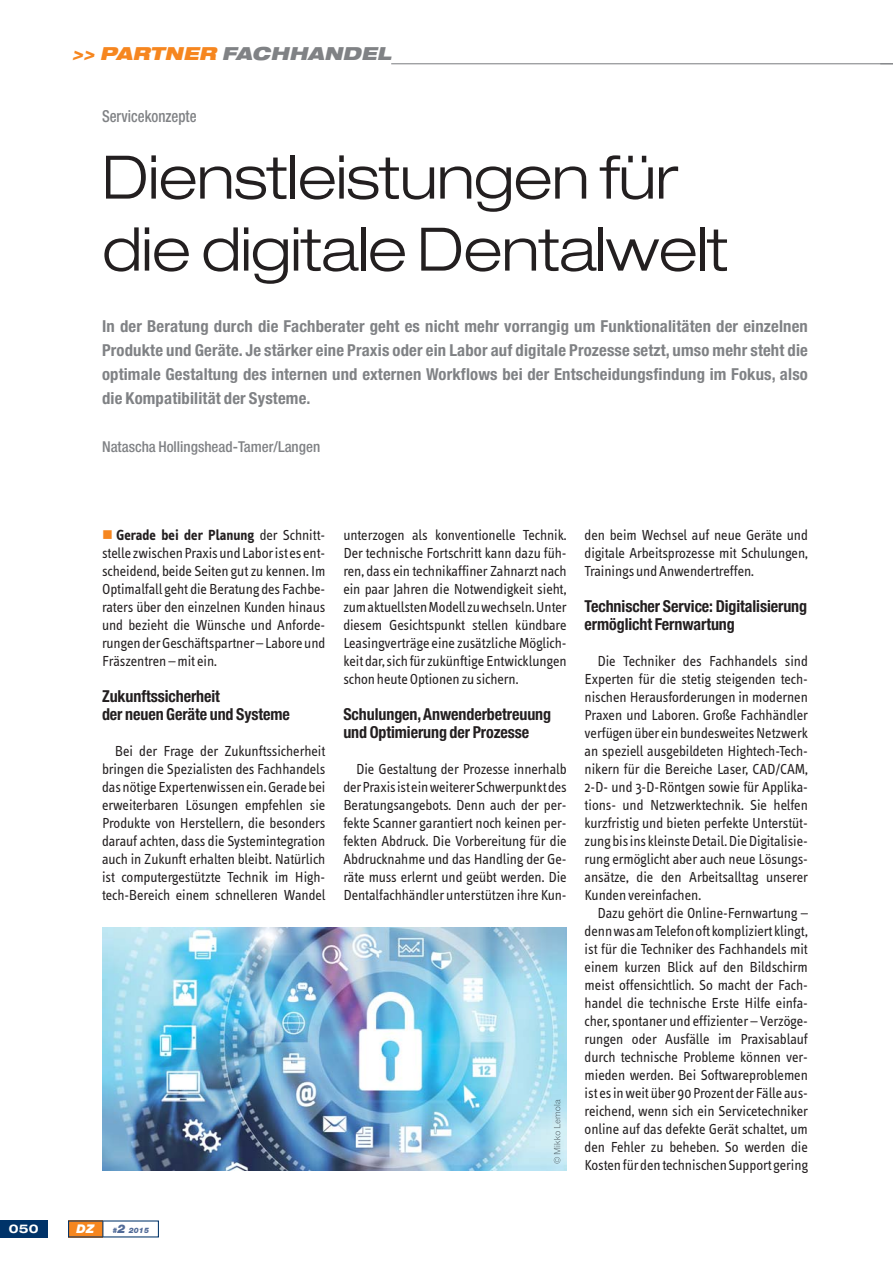
<style>
.page{position:relative;width:893px;height:1263px;background:#fff}
.page>*{position:absolute;margin:0;border:0;box-sizing:border-box;transform-origin:0 0}
.t1{font:300 expanded 60px/72px "Helvetica Neue";letter-spacing:-.01em;color:#231f20}
.t2{font:italic 900 expanded 18px "Helvetica Neue";color:#808285}
.t3{font:700 condensed 16.5px/24px "Helvetica Neue";letter-spacing:.01em;color:#808285;text-align:justify}
.t4{font:700 condensed 16.5px/18px "Helvetica Neue";letter-spacing:-.005em;color:#231f20}
.t5{font:500 condensed 16.5px "Helvetica Neue";color:#808285;scale:.9 1}
.t6{font:15px/18px "Info Text";letter-spacing:-.005em;color:#231f20;text-align:justify}
.t7{font:500 condensed 15px "Helvetica Neue";color:#808285}
.t8{font:700 expanded 12px "Helvetica Neue";color:#fff}
.t9{font:italic 900 12px "Helvetica Neue";color:#fff}
.t10{font:italic 900 7.5px "Helvetica Neue";color:#516b98}
.s1{color:#f6861f}
.s2{font-weight:700}
.s3{font-size:12px}
</style>
<div class="page">
<div style="left:68px;top:1220px;width:35px;height:17px;background:#f6861f"></div>
<div style="left:0;top:1220px;width:48px;height:17px;background:#003369"></div>
<svg style="left:102px;top:1221px;width:1px;height:16px"></svg>
<hr style="left:391px;top:63px;width:502px;height:1px;background:#808285">
<img style="left:102px;top:928px;width:465px;height:242px">
<img style="left:554px;top:1099px;width:6px;height:65px">
<p class="t2" style="left:72px;top:45px;width:324px"><span class="s1">&gt;&gt; PARTNER</span> FACHHANDEL</p>
<p class="t5" style="left:102px;top:111px;width:106px">Servicekonzepte</p>
<h1 class="t1" style="left:102px;top:149px;width:628px">Dienstleistungen für die digitale Dentalwelt</h1>
<p class="t3" style="left:102px;top:316px;width:707px">In der Beratung durch die Fachberater geht es nicht mehr vorrangig um Funktionalitäten der einzelnen Produkte und Geräte. Je stärker eine Praxis oder ein Labor auf digitale Prozesse setzt, umso mehr steht die optimale Gestaltung des internen und externen Workflows bei der Entscheidungsfindung im Fokus, also die Kompatibilität der Systeme.</p>
<p class="t7" style="left:102px;top:441px;width:220px">Natascha Hollingshead-Tamer/Langen</p>
<p class="t6" style="left:102px;top:527px;width:225px"><span class="s1">■</span> <span class="s2">Gerade bei der Planung</span> der Schnitt&shy;stelle zwischen Praxis und Labor ist es ent&shy;scheidend, beide Seiten gut zu kennen. Im Optimalfall geht die Beratung des Fachbe&shy;raters über den einzelnen Kunden hinaus und bezieht die Wünsche und Anforde - rungen der Geschäftspartner – Labore und Fräszentren – mit ein.</p>
<p class="t4" style="left:102px;top:689px;width:189px">Zukunftssicherheit<br>der neuen Geräte und Systeme</p>
<p class="t6" style="left:102px;top:743px;width:225px;text-indent:13px">Bei der Frage der Zukunftssicherheit bringen die Spezialisten des Fachhandels das nötige Expertenwissen ein. Gerade bei erweiterbaren Lösungen empfehlen sie Produkte von Herstellern, die besonders darauf achten, dass die Systemintegration auch in Zukunft erhalten bleibt. Natürlich ist computergestützte Technik im High&shy;tech-Bereich einem schnelleren Wandel</p>
<p class="t6" style="left:343px;top:527px;width:225px">unterzogen als konventionelle Technik.<br>Der technische Fortschritt kann dazu füh&shy;ren, dass ein technikaffiner Zahnarzt nach ein paar Jahren die Notwendigkeit sieht, zum aktuellsten Modell zu wechseln. Unter diesem Gesichtspunkt stellen kündbare Leasingverträge eine zusätzliche Möglich&shy;keit dar, sich für zukünftige Entwicklungen schon heute Optionen zu sichern.</p>
<p class="t4" style="left:343px;top:707px;width:209px">Schulungen, Anwenderbetreuung und Optimierung der Prozesse</p>
<p class="t6" style="left:343px;top:761px;width:225px;text-indent:13px">Die Gestaltung der Prozesse innerhalb der Praxis ist ein weiterer Schwerpunkt des Beratungsangebots. Denn auch der per&shy;fekte Scanner garantiert noch keinen per&shy;fekten Abdruck. Die Vorbereitung für die Abdrucknahme und das Handling der Ge&shy;räte muss erlernt und geübt werden. Die Dentalfachhändler unterstützen ihre Kun-</p>
<p class="t6" style="left:585px;top:527px;width:225px">den beim Wechsel auf neue Geräte und digitale Arbeitsprozesse mit Schulungen, Trainings und Anwendertreffen.</p>
<p class="t4" style="left:585px;top:599px;width:224px">Technischer Service: Digitalisierung ermöglicht Fernwartung</p>
<p class="t6" style="left:585px;top:653px;width:225px;text-indent:13px">Die Techniker des Fachhandels sind Experten für die stetig steigenden tech - nischen Herausforderungen in modernen Praxen und Laboren. Große Fachhändler verfügen über ein bundesweites Netzwerk an speziell ausgebildeten Hightech-Tech&shy;nikern für die Bereiche Laser, CAD/CAM, 2-D- und 3-D-Röntgen sowie für Applika&shy;tions- und Netzwerktechnik. Sie helfen kurzfristig und bieten perfekte Unterstüt&shy;zung bis ins kleinste Detail. Die Digitalisie&shy;rung ermöglicht aber auch neue Lösungs&shy;ansätze, die den Arbeitsalltag unserer Kunden vereinfachen.</p>
<p class="t6" style="left:585px;top:905px;width:225px;text-indent:13px">Dazu gehört die Online-Fernwartung – denn was am Telefon oft kompliziert klingt, ist für die Techniker des Fachhandels mit einem kurzen Blick auf den Bildschirm meist offensichtlich. So macht der Fach&shy;handel die technische Erste Hilfe einfa&shy;cher, spontaner und effizienter – Verzöge&shy;rungen oder Ausfälle im Praxisablauf durch technische Probleme können ver&shy;mieden werden. Bei Softwareproblemen ist es in weit über 90 Prozent der Fälle aus&shy;reichend, wenn sich ein Servicetechniker online auf das defekte Gerät schaltet, um den Fehler zu beheben. So werden die Kosten für den technischen Support gering</p>
<p class="t8" style="left:9px;top:1224px;width:31px">050</p>
<p class="t9" style="left:77px;top:1224px;width:19px">DZ</p>
<p class="t10" style="left:112px;top:1227px;width:38px">#<span class="s3">2</span> 2015</p>
</div>
